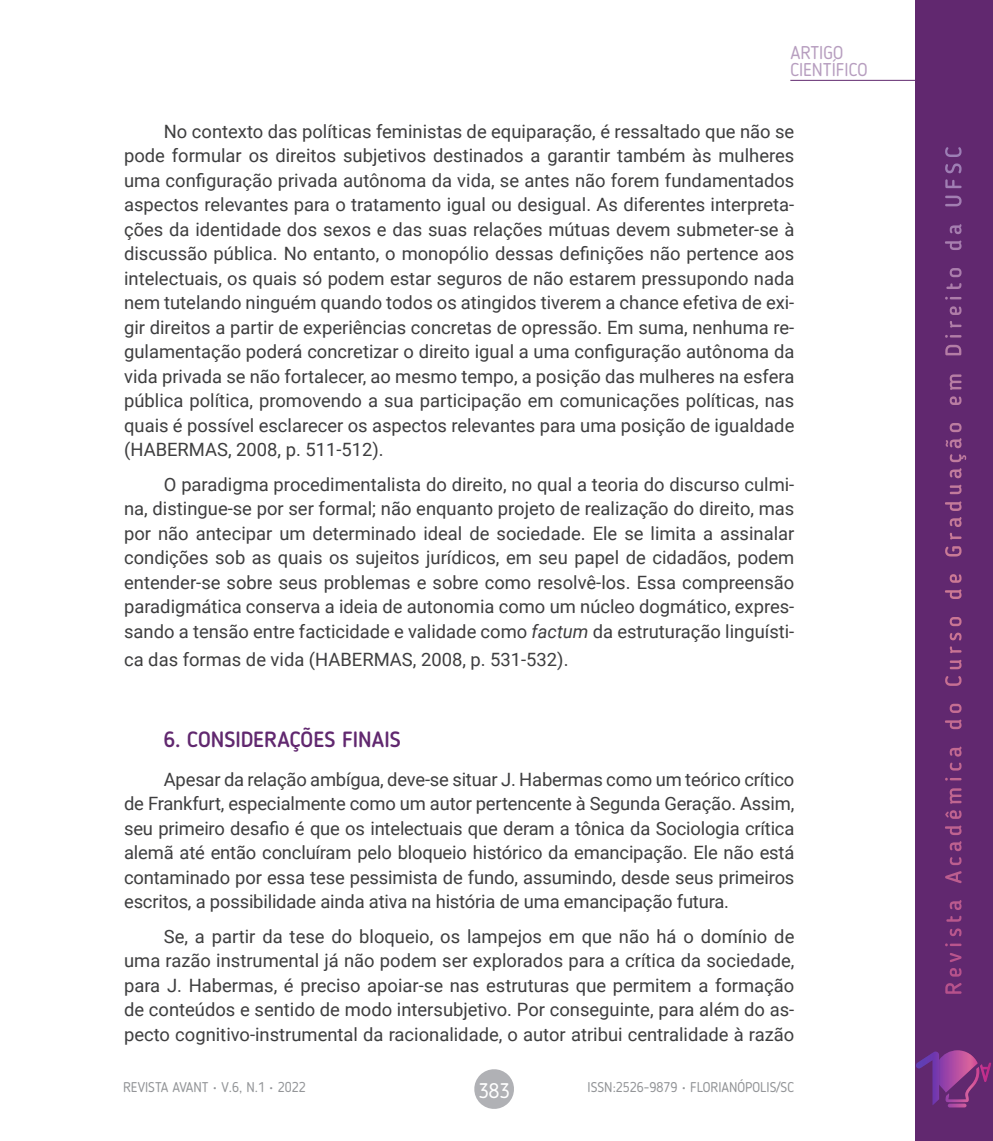
<style>
.page{position:relative;width:993px;height:1141px;background:#fff}
.page>*{position:absolute;margin:0;border:0;box-sizing:border-box;transform-origin:0 0}
.SEÇÕES{font:500 21.88px "Blogger Sans";color:#61286f}
.t1{font:21px "Blogger Sans";color:#fff}
.MIOLO{font:18.38px/24.5px "Roboto";color:#3e3e3f;text-align:justify}
.t2{font:18.38px/17.5px "Blogger Sans";color:#b79ebf}
.t3{font:14px "Blogger Sans";color:#939598}
.s1{font-style:italic}
</style>
<div class="page">
<svg style="left:474px;top:1069px;width:40px;height:40px"></svg>
<hr style="left:790px;top:80px;width:125px;height:1px;background:#61286f">
<div style="left:915px;top:0;width:77px;height:1141px;background:#61286f"></div>
<svg style="left:916px;top:1050px;width:74px;height:57px"></svg>
<svg style="left:945px;top:983px;width:16px;height:11px"></svg>
<svg style="left:949px;top:968px;width:12px;height:9px"></svg>
<svg style="left:949px;top:953px;width:12px;height:9px"></svg>
<svg style="left:945px;top:943px;width:16px;height:3px"></svg>
<svg style="left:949px;top:928px;width:12px;height:8px"></svg>
<svg style="left:946px;top:916px;width:15px;height:6px"></svg>
<svg style="left:949px;top:900px;width:12px;height:10px"></svg>
<svg style="left:945px;top:871px;width:16px;height:12px"></svg>
<svg style="left:949px;top:857px;width:12px;height:8px"></svg>
<svg style="left:949px;top:841px;width:12px;height:10px"></svg>
<svg style="left:945px;top:826px;width:16px;height:9px"></svg>
<svg style="left:945px;top:810px;width:16px;height:9px"></svg>
<svg style="left:949px;top:788px;width:12px;height:16px"></svg>
<svg style="left:945px;top:778px;width:16px;height:3px"></svg>
<svg style="left:949px;top:763px;width:12px;height:8px"></svg>
<svg style="left:949px;top:747px;width:12px;height:10px"></svg>
<svg style="left:945px;top:720px;width:16px;height:9px"></svg>
<svg style="left:949px;top:704px;width:12px;height:9px"></svg>
<svg style="left:945px;top:676px;width:16px;height:10px"></svg>
<svg style="left:949px;top:660px;width:12px;height:9px"></svg>
<svg style="left:949px;top:646px;width:12px;height:7px"></svg>
<svg style="left:949px;top:633px;width:12px;height:7px"></svg>
<svg style="left:949px;top:617px;width:12px;height:9px"></svg>
<svg style="left:945px;top:589px;width:16px;height:10px"></svg>
<svg style="left:949px;top:574px;width:12px;height:9px"></svg>
<svg style="left:945px;top:546px;width:16px;height:10px"></svg>
<svg style="left:949px;top:533px;width:12px;height:6px"></svg>
<svg style="left:949px;top:517px;width:12px;height:10px"></svg>
<svg style="left:945px;top:501px;width:16px;height:10px"></svg>
<svg style="left:949px;top:485px;width:12px;height:9px"></svg>
<svg style="left:949px;top:468px;width:12px;height:10px"></svg>
<svg style="left:949px;top:454px;width:16px;height:8px"></svg>
<svg style="left:945px;top:438px;width:16px;height:10px"></svg>
<svg style="left:949px;top:423px;width:12px;height:9px"></svg>
<svg style="left:949px;top:396px;width:12px;height:9px"></svg>
<svg style="left:949px;top:374px;width:12px;height:16px"></svg>
<svg style="left:945px;top:345px;width:16px;height:10px"></svg>
<svg style="left:945px;top:335px;width:16px;height:3px"></svg>
<svg style="left:949px;top:321px;width:12px;height:7px"></svg>
<svg style="left:949px;top:306px;width:12px;height:9px"></svg>
<svg style="left:945px;top:297px;width:16px;height:3px"></svg>
<svg style="left:946px;top:283px;width:15px;height:6px"></svg>
<svg style="left:949px;top:268px;width:12px;height:9px"></svg>
<svg style="left:945px;top:241px;width:16px;height:9px"></svg>
<svg style="left:949px;top:224px;width:12px;height:10px"></svg>
<svg style="left:945px;top:196px;width:16px;height:10px"></svg>
<svg style="left:945px;top:179px;width:16px;height:9px"></svg>
<svg style="left:945px;top:163px;width:16px;height:10px"></svg>
<svg style="left:945px;top:147px;width:16px;height:10px"></svg>
<p class="t2" style="left:790px;top:44px;width:79px">ARTIGO<br>CIENTÍFICO</p>
<p class="MIOLO" style="left:124px;top:118px;width:671px;text-indent:40px">No contexto das políticas feministas de equiparação, é ressaltado que não se pode formular os direitos subjetivos destinados a garantir também às mulheres uma configuração privada autônoma da vida, se antes não forem fundamentados aspectos relevantes para o tratamento igual ou desigual. As diferentes interpreta&shy;ções da identidade dos sexos e das suas relações mútuas devem submeter-se à discussão pública. No entanto, o monopólio dessas definições não pertence aos intelectuais, os quais só podem estar seguros de não estarem pressupondo nada nem tutelando ninguém quando todos os atingidos tiverem a chance efetiva de exi&shy;gir direitos a partir de experiências concretas de opressão. Em suma, nenhuma re&shy;gulamentação poderá concretizar o direito igual a uma configuração autônoma da vida privada se não fortalecer, ao mesmo tempo, a posição das mulheres na esfera pública política, promovendo a sua participação em comunicações políticas, nas quais é possível esclarecer os aspectos relevantes para uma posição de igualdade (HABERMAS, 2008, p. 511-512).</p>
<p class="MIOLO" style="left:124px;top:471px;width:671px;text-indent:40px">O paradigma procedimentalista do direito, no qual a teoria do discurso culmi&shy;na, distingue-se por ser formal; não enquanto projeto de realização do direito, mas por não antecipar um determinado ideal de sociedade. Ele se limita a assinalar condições sob as quais os sujeitos jurídicos, em seu papel de cidadãos, podem entender-se sobre seus problemas e sobre como resolvê-los. Essa compreensão paradigmática conserva a ideia de autonomia como um núcleo dogmático, expres&shy;sando a tensão entre facticidade e validade como <span class="s1">factum</span> da estruturação linguísti-</p>
<p class="MIOLO" style="left:124px;top:646px;width:446px">ca das formas de vida (HABERMAS, 2008, p. 531-532).</p>
<p class="SEÇÕES" style="left:164px;top:726px;width:238px">6. CONSIDERAÇÕES FINAIS</p>
<p class="MIOLO" style="left:124px;top:766px;width:671px;text-indent:40px">Apesar da relação ambígua, deve-se situar J. Habermas como um teórico crítico de Frankfurt, especialmente como um autor pertencente à Segunda Geração. Assim, seu primeiro desafio é que os intelectuais que deram a tônica da Sociologia crítica alemã até então concluíram pelo bloqueio histórico da emancipação. Ele não está contaminado por essa tese pessimista de fundo, assumindo, desde seus primeiros escritos, a possibilidade ainda ativa na história de uma emancipação futura.</p>
<p class="MIOLO" style="left:124px;top:923px;width:671px;text-indent:40px">Se, a partir da tese do bloqueio, os lampejos em que não há o domínio de uma razão instrumental já não podem ser explorados para a crítica da sociedade, para J. Habermas, é preciso apoiar-se nas estruturas que permitem a formação de conteúdos e sentido de modo intersubjetivo. Por conseguinte, para além do as&shy;pecto cognitivo-instrumental da racionalidade, o autor atribui centralidade à razão</p>
<p class="t3" style="left:123px;top:1079px;width:184px">REVISTA AVANT • V.6, N.1 • 2022</p>
<p class="t3" style="left:587px;top:1079px;width:208px">ISSN:2526-9879 • FLORIANÓPOLIS/SC</p>
<p class="t1" style="left:478px;top:1078px;width:33px">383</p>
</div>
